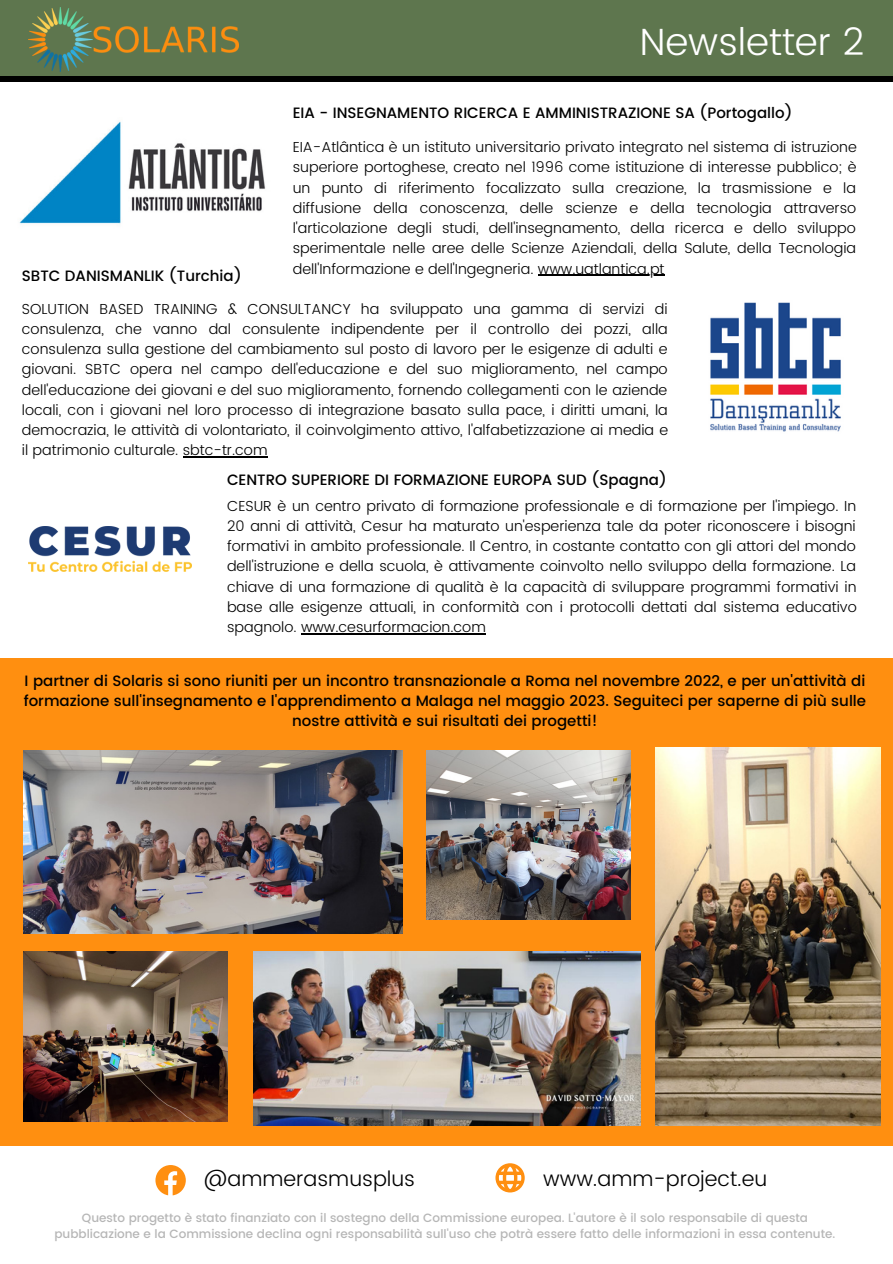
<style>
.page{position:relative;width:893px;height:1264px;background:#fff}
.page>*{position:absolute;margin:0;border:0;box-sizing:border-box;transform-origin:0 0}
.t1{font:300 37.8px "Poppins";color:#fff}
.t2{font:300 21px "Poppins";color:#000}
.t3{font:500 15px/20.2px "Poppins";color:#000;text-align:center}
.t4{font:300 14.55px/20.2px "Poppins";color:#000;text-align:justify}
.t5{font:500 12px/16px "Poppins";color:#b6b6b6;text-align:center}
</style>
<div class="page">
<div style="left:0;top:658px;width:892px;height:487px;background:#ff8f10"></div>
<div style="left:0;top:0;width:892px;height:81px;background:#5e764e"></div>
<img style="left:28px;top:8px;width:210px;height:64px">
<div style="left:0;top:77px;width:892px;height:5px;background:#000"></div>
<img style="left:710px;top:302px;width:131px;height:130px">
<img style="left:19px;top:121px;width:247px;height:103px">
<svg style="left:155px;top:1165px;width:31px;height:30px"></svg>
<svg style="left:495px;top:1163px;width:29px;height:29px"></svg>
<img style="left:23px;top:750px;width:379px;height:183px">
<img style="left:655px;top:748px;width:225px;height:377px">
<img style="left:254px;top:951px;width:386px;height:174px">
<img style="left:23px;top:951px;width:204px;height:170px">
<img style="left:426px;top:750px;width:205px;height:169px">
<img style="left:28px;top:526px;width:163px;height:45px">
<hr style="left:183px;top:456px;width:84px;height:1px;background:#000">
<hr style="left:538px;top:275px;width:126px;height:1px;background:#000">
<hr style="left:301px;top:633px;width:185px;height:1px;background:#000">
<p class="t1" style="left:639px;top:20px;width:226px">Newsletter 2</p>
<p class="t3" style="left:22px;top:265px;width:221px">SBTC DANISMANLIK (Turchia)</p>
<p class="t3" style="left:293px;top:103px;width:501px">EIA - INSEGNAMENTO RICERCA E AMMINISTRAZIONE SA (Portogallo)</p>
<p class="t4" style="left:293px;top:137px;width:565px">EIA-Atlântica è un istituto universitario privato integrato nel sistema di istruzione superiore portoghese, creato nel 1996 come istituzione di interesse pubblico; è un punto di riferimento focalizzato sulla creazione, la trasmissione e la diffusione della conoscenza, delle scienze e della tecnologia attraverso l'articolazione degli studi, dell'insegnamento, della ricerca e dello sviluppo sperimentale nelle aree delle Scienze Aziendali, della Salute, della Tecnologia dell'Informazione e dell'Ingegneria. www.uatlantica.pt</p>
<p class="t4" style="left:22px;top:298px;width:647px">SOLUTION BASED TRAINING &amp; CONSULTANCY ha sviluppato una gamma di servizi di consulenza, che vanno dal consulente indipendente per il controllo dei pozzi, alla consulenza sulla gestione del cambiamento sul posto di lavoro per le esigenze di adulti e giovani. SBTC opera nel campo dell'educazione e del suo miglioramento, nel campo dell'educazione dei giovani e del suo miglioramento, fornendo collegamenti con le aziende locali, con i giovani nel loro processo di integrazione basato sulla pace, i diritti umani, la democrazia, le attività di volontariato, il coinvolgimento attivo, l'alfabetizzazione ai media e il patrimonio culturale. sbtc-tr.com</p>
<p class="t3" style="left:227px;top:470px;width:441px">CENTRO SUPERIORE DI FORMAZIONE EUROPA SUD (Spagna)</p>
<p class="t4" style="left:227px;top:495px;width:631px">CESUR è un centro privato di formazione professionale e di formazione per l'impiego. In 20 anni di attività, Cesur ha maturato un'esperienza tale da poter riconoscere i bisogni formativi in ambito professionale. Il Centro, in costante contatto con gli attori del mondo dell'istruzione e della scuola, è attivamente coinvolto nello sviluppo della formazione. La chiave di una formazione di qualità è la capacità di sviluppare programmi formativi in base alle esigenze attuali, in conformità con i protocolli dettati dal sistema educativo spagnolo. www.cesurformacion.com</p>
<p class="t3" style="left:24px;top:670px;width:843px">I partner di Solaris si sono riuniti per un incontro transnazionale a Roma nel novembre 2022, e per un'attività di formazione sull'insegnamento e l'apprendimento a Malaga nel maggio 2023. Seguiteci per saperne di più sulle nostre attività e sui risultati dei progetti!</p>
<p class="t2" style="left:204px;top:1165px;width:213px">@ammerasmusplus</p>
<p class="t2" style="left:543px;top:1165px;width:226px">www.amm-project.eu</p>
<p class="t5" style="left:54px;top:1209px;width:782px">Questo progetto è stato finanziato con il sostegno della Commissione europea. L'autore è il solo responsabile di questa pubblicazione e la Commissione declina ogni responsabilità sull'uso che potrà essere fatto delle informazioni in essa contenute.</p>
</div>
